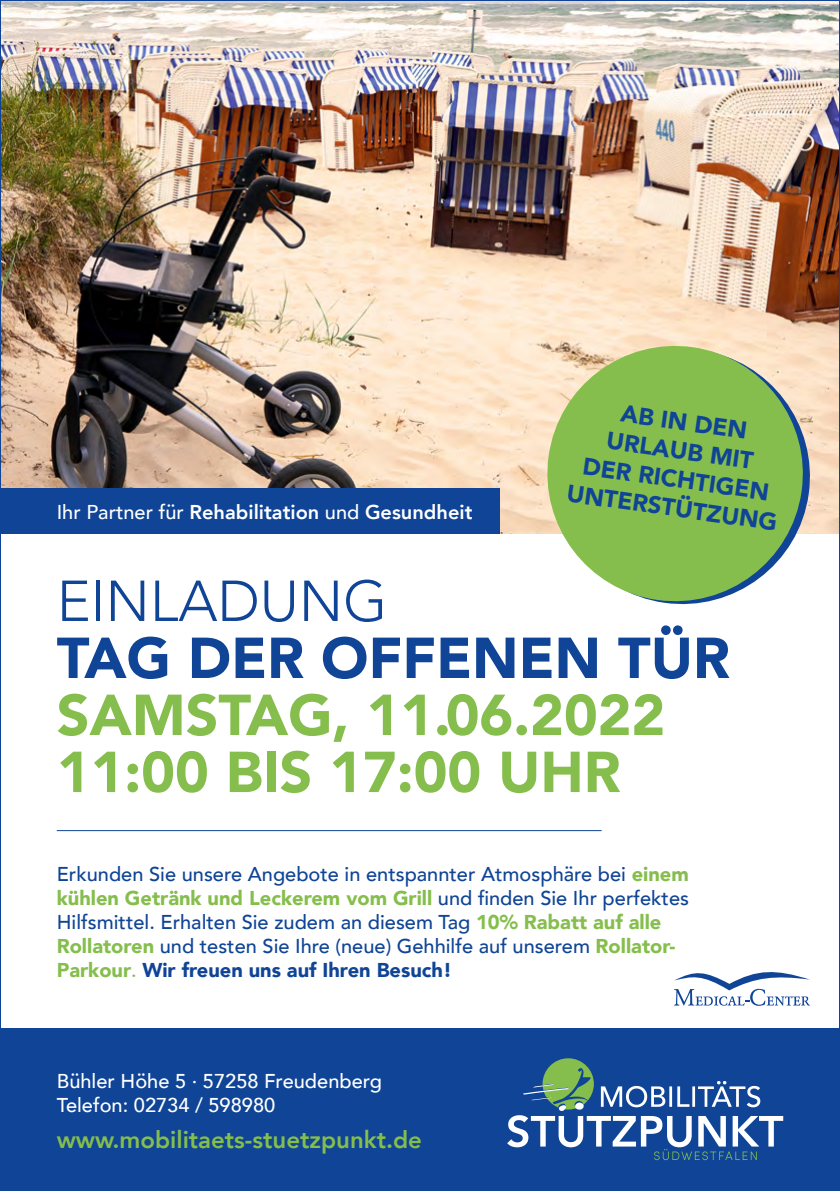
<style>
.page{position:relative;width:840px;height:1191px;background:#fff}
.page>*{position:absolute;margin:0;border:0;box-sizing:border-box;transform-origin:0 0}
.t1{font:900 57px/57px "Avenir";color:#85be4c}
.t2{font:900 57px "Avenir";color:#0f4496}
.t3{font:300 57px "Avenir";color:#0f4496}
.t4{font:900 24px/28.8px "Avenir";color:#0f4496;text-align:center}
.t5{font:800 24px "Avenir";color:#85be4c}
.t6{font:500 20px/24px "Avenir";color:#0f4496}
.t7{font:500 20px/24px "Avenir";color:#fff}
.t8{font:800 20px "Avenir";color:#fff}
.s1{font-weight:500}
.s2{font-weight:900;color:#85be4c}
.s3{color:#85be4c}
.s4{font-weight:900}
</style>
<div class="page">
<img style="left:2px;top:2px;width:835px;height:531px">
<div style="left:0;top:1028px;width:839px;height:163px;background:#0f4496"></div>
<svg style="left:674px;top:972px;width:135px;height:34px"></svg>
<div style="left:542px;top:1058px;width:51px;height:51px;background:#85be4c;border-radius:50%"></div>
<svg style="left:507px;top:1068px;width:275px;height:92px"></svg>
<svg style="left:810px;top:340px;width:8px;height:194px;background:#f9ddc2"></svg>
<svg style="left:538px;top:337px;width:272px;height:268px;background:#a1c774"></svg>
<hr style="left:57px;top:830px;width:544px;height:1px;background:#0f4496">
<div style="left:0;top:488px;width:499px;height:45px;background:#0f4496"></div>
<p class="t8" style="left:57px;top:496px;width:417px"><span class="s1">Ihr Partner für</span> Rehabilitation <span class="s1">und</span> Gesundheit</p>
<p class="t4" style="left:580px;top:392px;width:214px;rotate:8deg">AB IN DEN<br>URLAUB MIT<br>DER RICHTIGEN<br>UNTERSTÜTZUNG</p>
<h1 class="t3" style="left:57px;top:567px;width:332px">EINLADUNG</h1>
<h1 class="t2" style="left:57px;top:609px;width:674px">TAG DER OFFENEN TÜR</h1>
<h1 class="t1" style="left:57px;top:685px;width:609px">SAMSTAG, 11.06.2022<br>11:00 BIS 17:00 UHR</h1>
<p class="t6" style="left:57px;top:860px;width:633px">Erkunden Sie unsere Angebote in entspannter Atmosphäre bei <span class="s2">einem kühlen Getränk und Leckerem vom Grill</span> und finden Sie Ihr perfektes Hilfsmittel. Erhalten Sie zudem an diesem Tag <span class="s2">10% Rabatt auf alle Rollatoren</span> und testen Sie Ihre (neue) Gehhilfe auf unserem <span class="s2">Rollator-Parkour</span><span class="s3">.</span> <span class="s4">Wir freuen uns auf Ihren Besuch!</span></p>
<p class="t7" style="left:57px;top:1067px;width:326px">Bühler Höhe 5 · 57258 Freudenberg<br>Telefon: 02734 / 598980</p>
<p class="t5" style="left:57px;top:1120px;width:366px">www.mobilitaets-stuetzpunkt.de</p>
</div>
